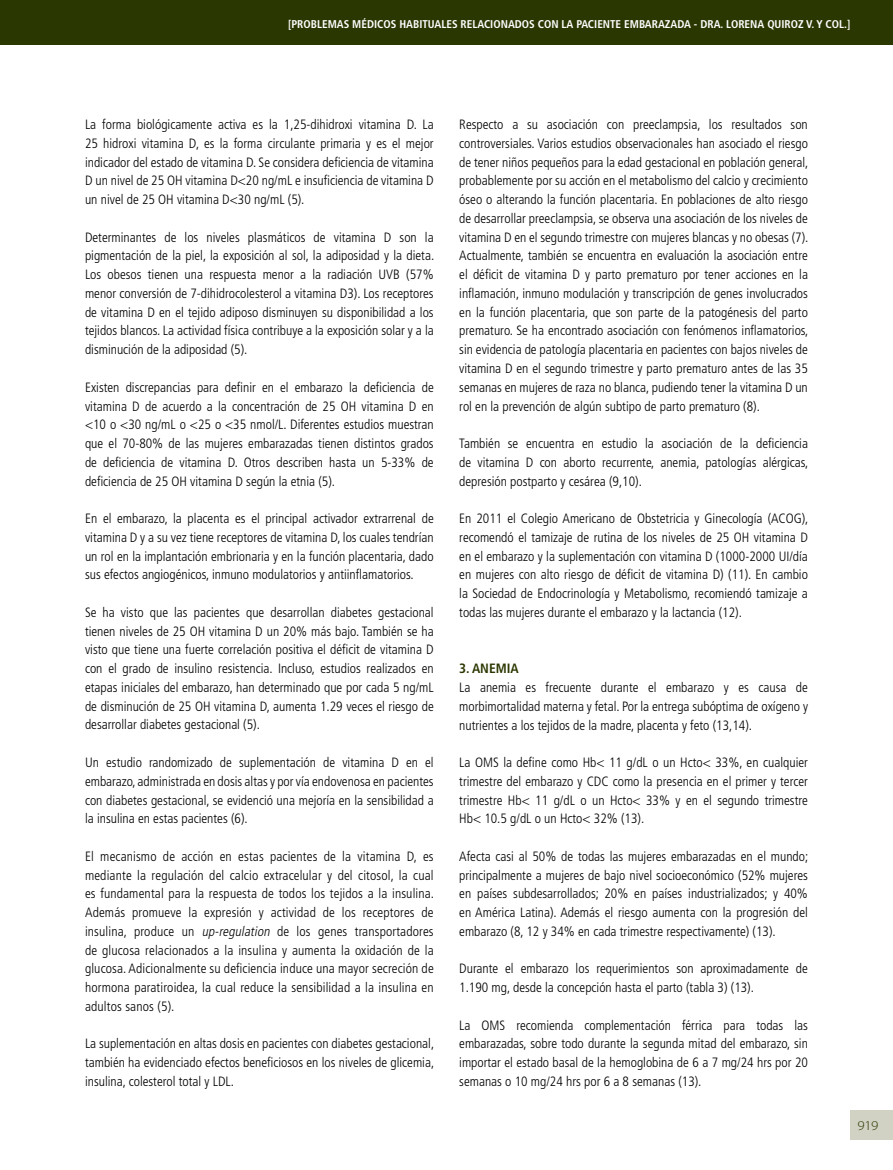
<style>
.page{position:relative;width:893px;height:1170px;background:#fff}
.page>*{position:absolute;margin:0;border:0;box-sizing:border-box;transform-origin:0 0}
.t1{font:300 condensed 13.5px/18.8px "Frutiger";color:#000;text-align:justify}
.t2{font:700 condensed 13.5px "Frutiger";color:#2b3700}
.t3{font:300 13.5px "Myriad Pro";color:#2b3700;scale:1.1 1}
.t4{font:700 condensed 11.25px "Frutiger";color:#fff}
.t5{font:700 condensed 11.25px "Frutiger";letter-spacing:-.035em;color:#fff}
.s1{font-style:italic}
</style>
<div class="page">
<div style="left:850px;top:1110px;width:43px;height:30px;background:#d1d2c4"></div>
<div style="left:0;top:0;width:893px;height:44px;background:#2b3700"></div>
<p class="t4" style="left:288px;top:17px;width:123px">[PROBLEMAS [PROBLEMAS MÉDICOMSÉDI</p>
<p class="t4" style="left:807px;top:17px;width:45px">U IYR OCZOV.]</p>
<p class="t4" style="left:399px;top:17px;width:68px">HABCOITSUALESHAB ITUSRELAC</p>
<p class="t4" style="left:490px;top:17px;width:174px">IORELAC NA DOIOSNACODON LAS C POACN LAIEN PTACE EMBARAZAIEN TE EMBARAZA</p>
<p class="t5" style="left:677px;top:17px;width:138px">DA - DRADA. LO- DRARENA. LOQRENAU IR O QZ V.</p>
<p class="t4" style="left:839px;top:17px;width:4px">L</p>
<p class="t1" style="left:85px;top:115px;width:350px">La forma biológicamente activa es la 1,25-dihidroxi vitamina D. La 25 hidroxi vitamina D, es la forma circulante primaria y es el mejor indicador del estado de vitamina D. Se considera deficiencia de vitamina D un nivel de 25 OH vitamina D&lt;20 ng/mL e insuficiencia de vitamina D un nivel de 25 OH vitamina D&lt;30 ng/mL (5).</p>
<p class="t1" style="left:85px;top:228px;width:351px">Determinantes de los niveles plasmáticos de vitamina D son la pigmentación de la piel, la exposición al sol, la adiposidad y la dieta.<br>Los obesos tienen una respuesta menor a la radiación UVB (57% menor conversión de 7-dihidrocolesterol a vitamina D3). Los receptores de vitamina D en el tejido adiposo disminuyen su disponibilidad a los tejidos blancos. La actividad física contribuye a la exposición solar y a la disminución de la adiposidad (5).</p>
<p class="t1" style="left:85px;top:378px;width:350px">Existen discrepancias para definir en el embarazo la deficiencia de vitamina D de acuerdo a la concentración de 25 OH vitamina D en &lt;10 o &lt;30 ng/mL o &lt;25 o &lt;35 nmol/L. Diferentes estudios muestran que el 70-80% de las mujeres embarazadas tienen distintos grados de deficiencia de vitamina D. Otros describen hasta un 5-33% de deficiencia de 25 OH vitamina D según la etnia (5).</p>
<p class="t1" style="left:85px;top:509px;width:350px">En el embarazo, la placenta es el principal activador extrarrenal de vitamina D y a su vez tiene receptores de vitamina D, los cuales tendrían un rol en la implantación embrionaria y en la función placentaria, dado sus efectos angiogénicos, inmuno modulatorios y antiinflamatorios.</p>
<p class="t1" style="left:85px;top:603px;width:350px">Se ha visto que las pacientes que desarrollan diabetes gestacional tienen niveles de 25 OH vitamina D un 20% más bajo. También se ha visto que tiene una fuerte correlación positiva el déficit de vitamina D con el grado de insulino resistencia. Incluso, estudios realizados en etapas iniciales del embarazo, han determinado que por cada 5 ng/mL de disminución de 25 OH vitamina D, aumenta 1.29 veces el riesgo de desarrollar diabetes gestacional (5).</p>
<p class="t1" style="left:85px;top:753px;width:350px">Un estudio randomizado de suplementación de vitamina D en el embarazo, administrada en dosis altas y por vía endovenosa en pacientes con diabetes gestacional, se evidenció una mejoría en la sensibilidad a la insulina en estas pacientes (6).</p>
<p class="t1" style="left:85px;top:846px;width:351px">El mecanismo de acción en estas pacientes de la vitamina D, es mediante la regulación del calcio extracelular y del citosol, la cual es fundamental para la respuesta de todos los tejidos a la insulina.<br>Además promueve la expresión y actividad de los receptores de insulina, produce un <span class="s1">up-regulation</span> de los genes transportadores de glucosa relacionados a la insulina y aumenta la oxidación de la glucosa. Adicionalmente su deficiencia induce una mayor secreción de hormona paratiroidea, la cual reduce la sensibilidad a la insulina en adultos sanos (5).</p>
<p class="t1" style="left:85px;top:1034px;width:351px">La suplementación en altas dosis en pacientes con diabetes gestacional, también ha evidenciado efectos beneficiosos en los niveles de glicemia, insulina, colesterol total y LDL.</p>
<p class="t1" style="left:459px;top:115px;width:351px">Respecto a su asociación con preeclampsia, los resultados son controversiales. Varios estudios observacionales han asociado el riesgo de tener niños pequeños para la edad gestacional en población general, probablemente por su acción en el metabolismo del calcio y crecimiento óseo o alterando la función placentaria. En poblaciones de alto riesgo de desarrollar preeclampsia, se observa una asociación de los niveles de vitamina D en el segundo trimestre con mujeres blancas y no obesas (7).<br>Actualmente, también se encuentra en evaluación la asociación entre el déficit de vitamina D y parto prematuro por tener acciones en la inflamación, inmuno modulación y transcripción de genes involucrados en la función placentaria, que son parte de la patogénesis del parto prematuro. Se ha encontrado asociación con fenómenos inflamatorios, sin evidencia de patología placentaria en pacientes con bajos niveles de vitamina D en el segundo trimestre y parto prematuro antes de las 35 semanas en mujeres de raza no blanca, pudiendo tener la vitamina D un rol en la prevención de algún subtipo de parto prematuro (8).</p>
<p class="t1" style="left:459px;top:434px;width:351px">También se encuentra en estudio la asociación de la deficiencia de vitamina D con aborto recurrente, anemia, patologías alérgicas, depresión postparto y cesárea (9,10).</p>
<p class="t1" style="left:459px;top:509px;width:351px">En 2011 el Colegio Americano de Obstetricia y Ginecología (ACOG), recomendó el tamizaje de rutina de los niveles de 25 OH vitamina D en el embarazo y la suplementación con vitamina D (1000-2000 UI/día en mujeres con alto riesgo de déficit de vitamina D) (11). En cambio la Sociedad de Endocrinología y Metabolismo, recomiendó tamizaje a todas las mujeres durante el embarazo y la lactancia (12).</p>
<p class="t2" style="left:459px;top:660px;width:31px">3. ANEM</p>
<p class="t2" style="left:507px;top:660px;width:12px">IA</p>
<p class="t1" style="left:459px;top:678px;width:350px">La anemia es frecuente durante el embarazo y es causa de morbimortalidad materna y fetal. Por la entrega subóptima de oxígeno y nutrientes a los tejidos de la madre, placenta y feto (13,14).</p>
<p class="t1" style="left:459px;top:753px;width:350px">La OMS la define como Hb&lt; 11 g/dL o un Hcto&lt; 33%, en cualquier trimestre del embarazo y CDC como la presencia en el primer y tercer trimestre Hb&lt; 11 g/dL o un Hcto&lt; 33% y en el segundo trimestre Hb&lt; 10.5 g/dL o un Hcto&lt; 32% (13).</p>
<p class="t1" style="left:459px;top:846px;width:351px">Afecta casi al 50% de todas las mujeres embarazadas en el mundo; principalmente a mujeres de bajo nivel socioeconómico (52% mujeres en países subdesarrollados; 20% en países industrializados; y 40% en América Latina). Además el riesgo aumenta con la progresión del embarazo (8, 12 y 34% en cada trimestre respectivamente) (13).</p>
<p class="t1" style="left:459px;top:959px;width:350px">Durante el embarazo los requerimientos son aproximadamente de<br>1.190 mg, desde la concepción hasta el parto (tabla 3) (13).</p>
<p class="t1" style="left:459px;top:1015px;width:350px">La OMS recomienda complementación férrica para todas las embarazadas, sobre todo durante la segunda mitad del embarazo, sin importar el estado basal de la hemoglobina de 6 a 7 mg/24 hrs por 20 semanas o 10 mg/24 hrs por 6 a 8 semanas (13).</p>
<p class="t3" style="left:857px;top:1117px;width:21px">919</p>
</div>
